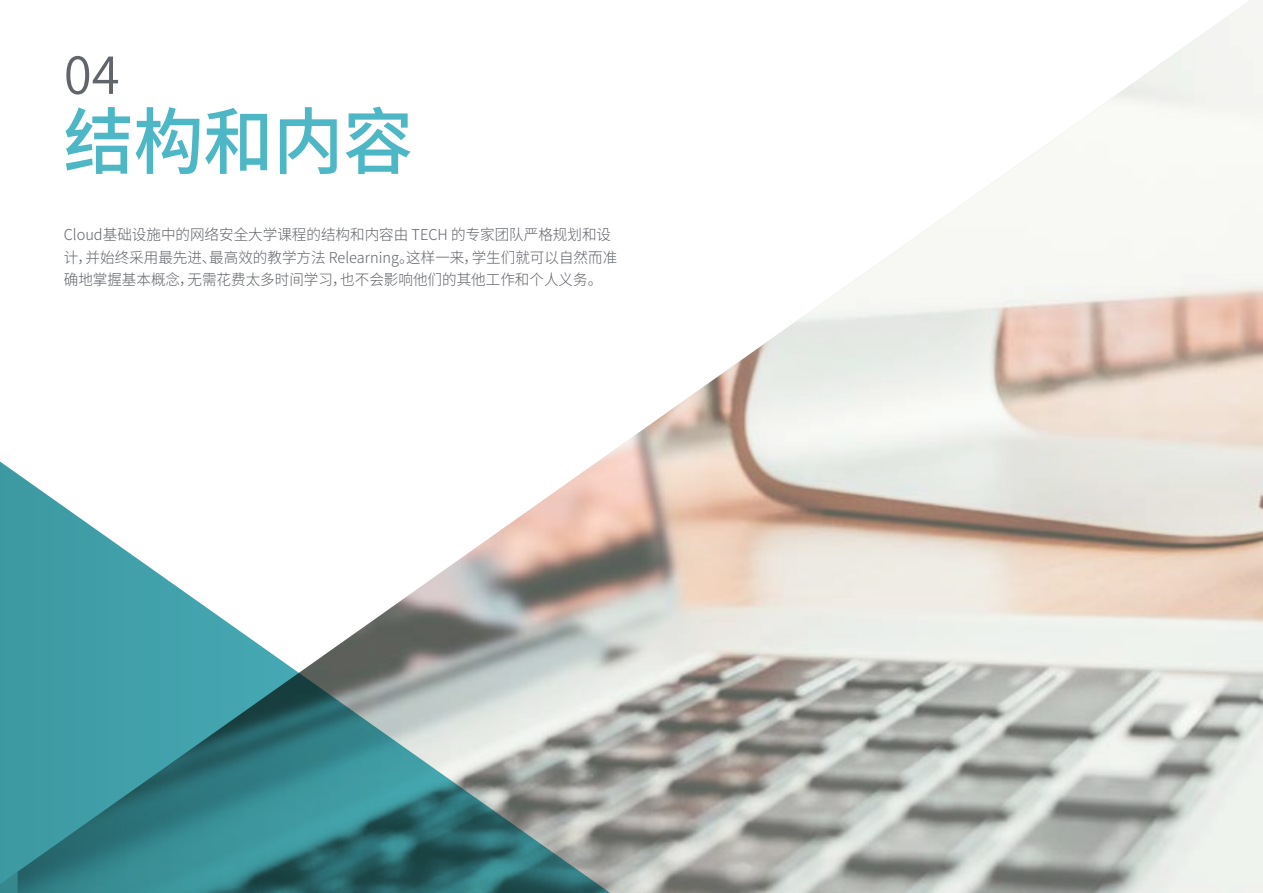
<style>
.page{position:relative;width:1263px;height:893px;background:#fff}
.page>*{position:absolute;margin:0;border:0;box-sizing:border-box;transform-origin:0 0}
.t1{font:500 72px "Source Han Sans CN";color:#4db7c5}
.t2{font:52.5px "Source Han Sans CN";color:#61646a}
.t3{font:300 15px/22.5px "Source Han Sans CN";color:#61646a}
</style>
<div class="page">
<img style="left:620px;top:0;width:643px;height:893px">
<svg style="left:0;top:446px;width:640px;height:447px"></svg>
<h2 class="t2" style="left:64px;top:45px;width:57px">04</h2>
<h1 class="t1" style="left:64px;top:101px;width:351px">结构和内容</h1>
<p class="t3" style="left:64px;top:224px;width:555px">Cloud基础设施中的网络安全大学课程的结构和内容由 TECH 的专家团队严格规划和设计，并始终采用最先进、最高效的教学方法 Relearning。这样一来，学生们就可以自然而准确地掌握基本概念，无需花费太多时间学习，也不会影响他们的其他工作和个人义务。</p>
</div>
